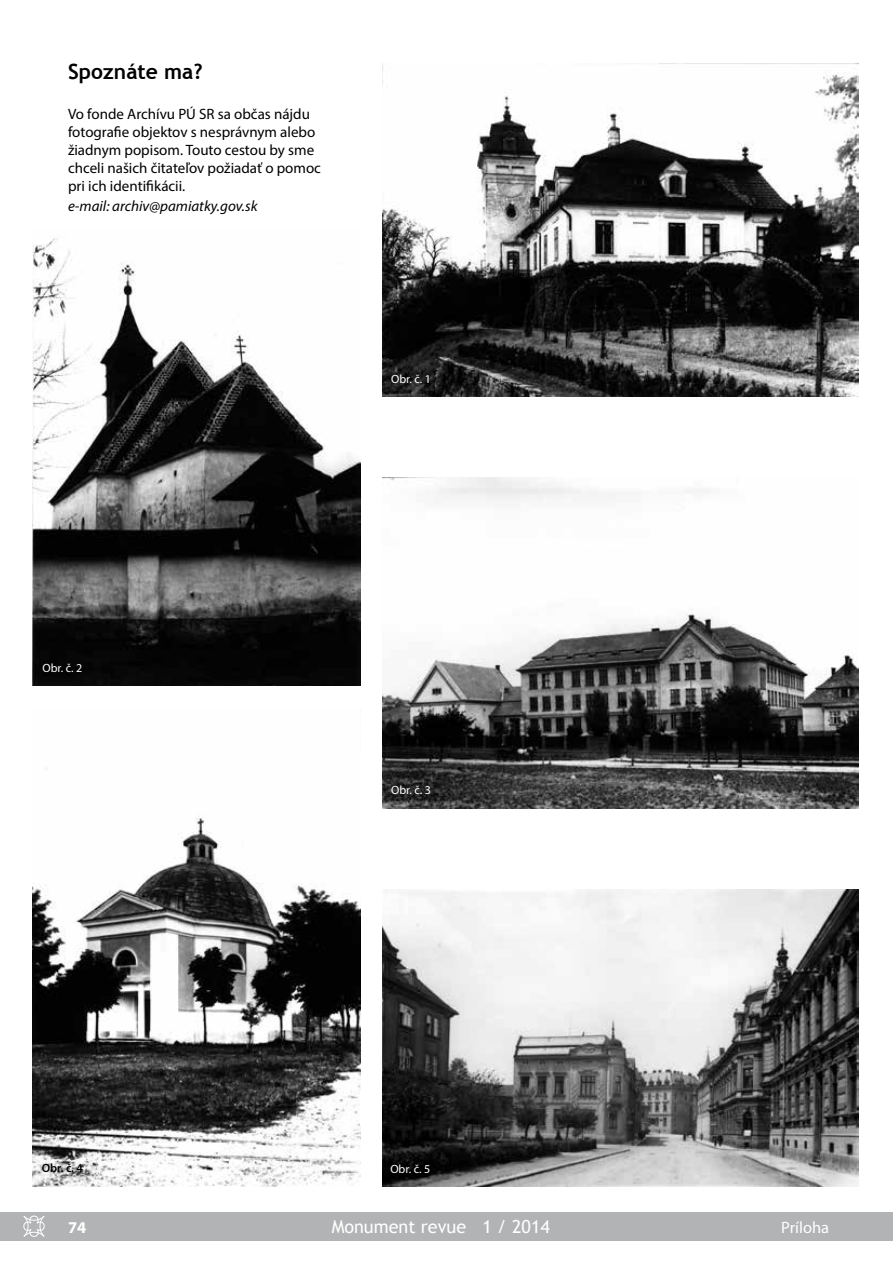
<style>
.page{position:relative;width:893px;height:1263px;background:#fff}
.page>*{position:absolute;margin:0;border:0;box-sizing:border-box;transform-origin:0 0}
.t1{font:700 21px "Trebuchet MS";color:#000}
.t2{font:18px "Trebuchet MS";color:#fff}
.t3{font:16.5px "Myriad Pro";color:#fff}
.t4{font:700 16.5px "Myriad Pro";color:#fff}
.t5{font:15px/18px "Myriad Pro";color:#000}
.t6{font:italic 15px "Myriad Pro";color:#000}
.t7{font:12px "Myriad Pro";color:#fff}
.t8{font:600 12px "Myriad Pro";color:#000}
</style>
<div class="page">
<div style="left:0;top:1212px;width:893px;height:28px;background:#b1b3b4"></div>
<svg style="left:23px;top:1215px;width:22px;height:22px"></svg>
<img style="left:383px;top:477px;width:476px;height:331px">
<img style="left:383px;top:890px;width:476px;height:296px">
<img style="left:33px;top:817px;width:327px;height:369px">
<img style="left:383px;top:64px;width:476px;height:333px">
<img style="left:33px;top:238px;width:327px;height:447px">
<h1 class="t1" style="left:68px;top:59px;width:136px">Spoznáte ma?</h1>
<p class="t5" style="left:68px;top:104px;width:254px">Vo fonde Archívu PÚ SR sa občas nájdu fotografie objektov s nesprávnym alebo žiadnym popisom. Touto cestou by sme chceli našich čitateľov požiadať o pomoc pri ich identifikácii.</p>
<p class="t6" style="left:68px;top:197px;width:191px">e-mail: archiv@pamiatky.gov.sk</p>
<p class="t7" style="left:391px;top:372px;width:41px">Obr. č. 1</p>
<p class="t7" style="left:43px;top:661px;width:41px">Obr. č. 2</p>
<p class="t7" style="left:391px;top:782px;width:41px">Obr. č. 3</p>
<p class="t8" style="left:42px;top:1161px;width:43px">Obr. č. 4</p>
<p class="t7" style="left:390px;top:1162px;width:41px">Obr. č. 5</p>
<p class="t4" style="left:68px;top:1216px;width:20px">74</p>
<p class="t2" style="left:332px;top:1216px;width:220px">Monument revue 1 / 2014</p>
<p class="t3" style="left:781px;top:1217px;width:49px">Príloha</p>
</div>
